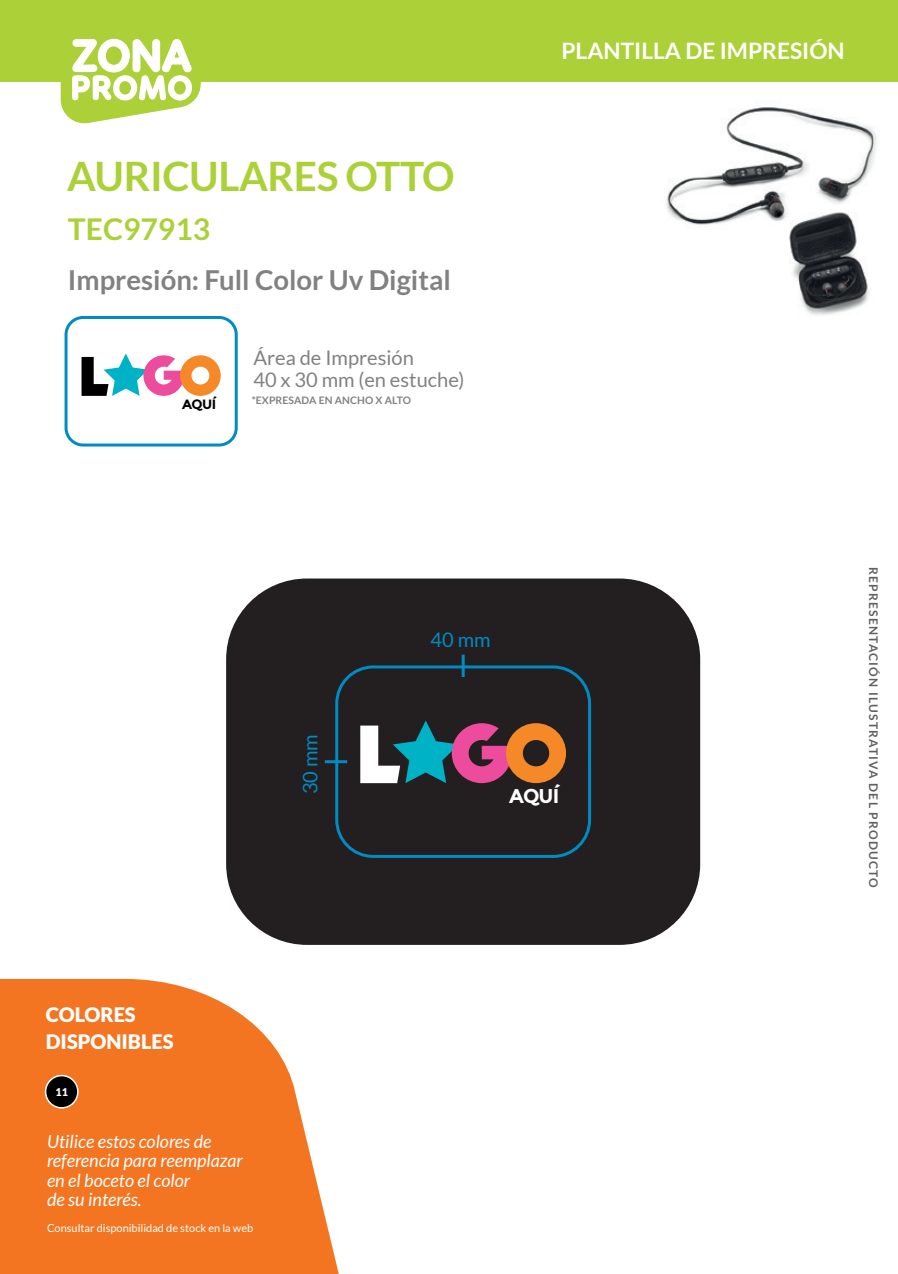
<style>
.page{position:relative;width:898px;height:1274px;background:#fff}
.page>*{position:absolute;margin:0;border:0;box-sizing:border-box;transform-origin:0 0}
.t1{font:700 40.65px "Lato";letter-spacing:-.01em;color:#acd037}
.t2{font:700 30px "Lato";color:#acd037}
.t3{font:700 27.45px "Lato";color:#808180}
.t4{font:700 22.65px "Lato";color:#fff}
.t5{font:20.1px/21.8px "Lato";color:#808180}
.t6{font:20.1px "Lato";color:#008bc3}
.t7{font:900 19.95px/26.5px "Lato";color:#fff}
.t8{font:700 19.95px "Montserrat";color:#fff}
.t9{font:italic 18px/19.5px "Lato";color:#fff}
.t10{font:700 13.5px "Montserrat";color:#000001}
.t11{font:700 12px "Lato";letter-spacing:.1em;color:#5f6060}
.t12{font:10.95px "Lato";color:#fff}
.t13{font:900 10.65px "Lato";color:#fff}
.t14{font:700 10.35px "Lato";letter-spacing:.01em;color:#808180}
</style>
<div class="page">
<svg style="left:0;top:979px;width:339px;height:295px;background:#f5883f"></svg>
<div style="left:0;top:0;width:897px;height:81px;background:#acd037"></div>
<svg style="left:61px;top:38px;width:140px;height:86px"></svg>
<div style="left:64px;top:316px;width:174px;height:131px;border:3px solid #008bc3;border-radius:17px"></div>
<div style="left:46px;top:1076px;width:32px;height:32px;background:#000001;border-radius:50%"></div>
<div style="left:45px;top:1075px;width:34px;height:34px;border:2px solid #fff;border-radius:50%"></div>
<svg style="left:81px;top:354px;width:140px;height:42px"></svg>
<img style="left:666px;top:107px;width:211px;height:208px">
<div style="left:226px;top:579px;width:474px;height:366px;background:#231f20;border-radius:81px"></div>
<div style="left:335px;top:665px;width:256px;height:193px;border:3px solid #008bc3;border-radius:37px"></div>
<svg style="left:360px;top:721px;width:206px;height:62px"></svg>
<hr style="left:461px;top:655px;width:3px;height:22px;background:#008bc3">
<hr style="left:325px;top:760px;width:22px;height:3px;background:#008bc3">
<h1 class="t1" style="left:67px;top:153px;width:389px">AURICULARES OTTO</h1>
<h2 class="t2" style="left:68px;top:212px;width:144px">TEC97913</h2>
<h3 class="t3" style="left:68px;top:264px;width:384px">Impresión: Full Color Uv Digital</h3>
<p class="t10" style="left:182px;top:396px;width:35px">AQUÍ</p>
<p class="t5" style="left:253px;top:347px;width:213px">Área de Impresión<br>40 x 30 mm (en estuche)</p>
<p class="t14" style="left:252px;top:395px;width:161px">*EXPRESADA EN ANCHO X ALTO</p>
<p class="t4" style="left:561px;top:37px;width:285px">PLANTILLA DE IMPRESIÓN</p>
<p class="t6" style="left:299px;top:794px;width:62px;rotate:-90deg">30 mm</p>
<p class="t7" style="left:46px;top:1001px;width:129px">COLORES<br>DISPONIBLES</p>
<p class="t13" style="left:56px;top:1086px;width:14px">11</p>
<p class="t9" style="left:47px;top:1132px;width:197px">Utilice estos colores de referencia para reemplazar en el boceto el color<br>de su interés.</p>
<p class="t12" style="left:47px;top:1222px;width:208px">Consultar disponibilidad de stock en la web</p>
<p class="t6" style="left:430px;top:629px;width:62px">40 mm</p>
<p class="t8" style="left:509px;top:784px;width:52px">AQUÍ</p>
<p class="t11" style="left:880px;top:567px;width:322px;rotate:90deg">REPRESENTACIÓN ILUSTRATIVA DEL PRODUCTO</p>
</div>
